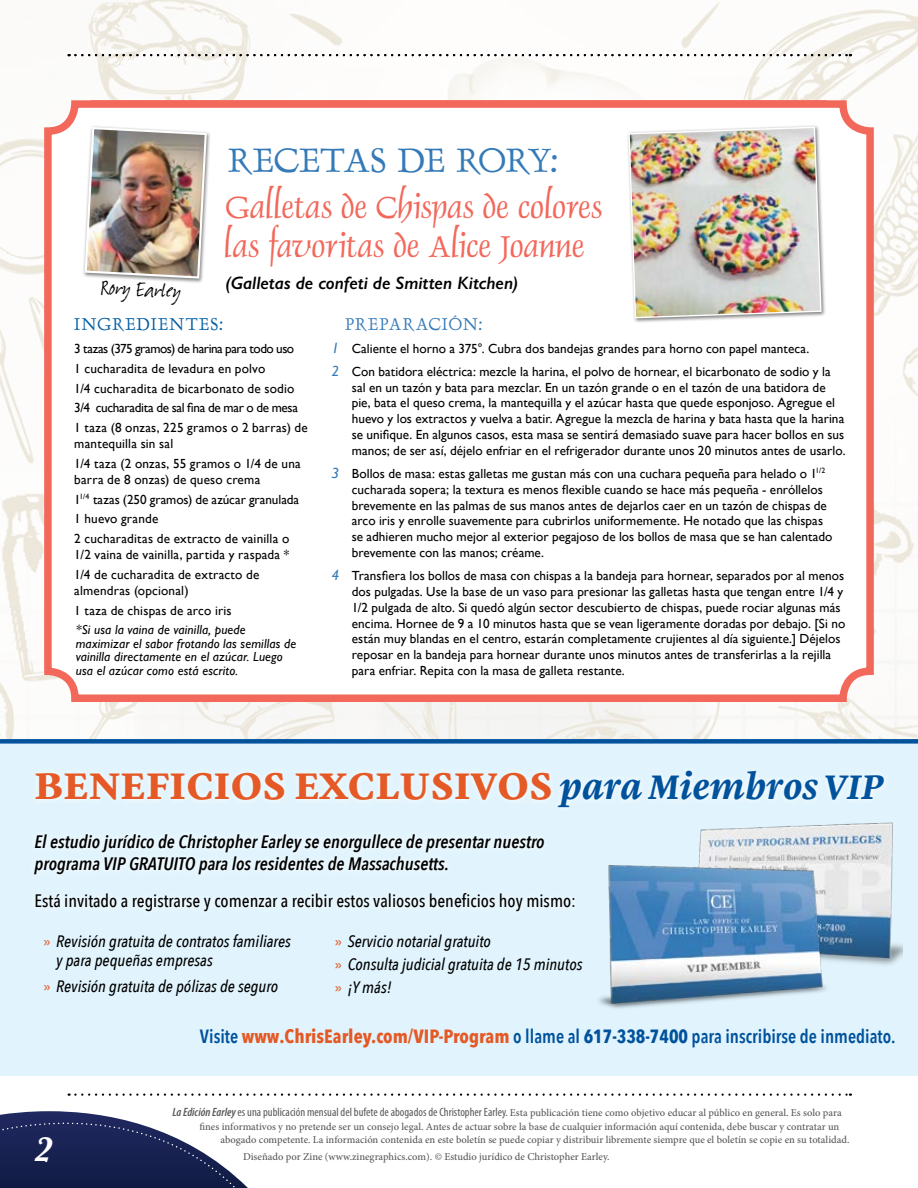
<style>
.page{position:relative;width:918px;height:1188px;background:#fff}
.page>*{position:absolute;margin:0;border:0;box-sizing:border-box;transform-origin:0 0}
.t1{font:38.4px "Dauphin";letter-spacing:-.01em;color:#347ab8;scale:1.05 1}
.t2{font:700 37.5px "Malabar LT Pro";color:#e45926}
.t3{font:italic 700 35.25px "Baskerville";color:#fff}
.t4{font:34.5px/38.7px "Dauphin";color:#f2685b}
.t5{font:23.4px "Suomi Hand Script";color:#000}
.t6{font:19.5px "Dauphin";letter-spacing:.065em;color:#005da4}
.t7{font:19.5px "Dauphin";letter-spacing:.05em;color:#347ab8}
.t8{font:600 19.2px "Avenir Next Condensed";color:#00529c;scale:.95 1}
.t9{font:italic 600 18px/22.5px "Avenir Next Condensed";color:#000}
.t10{font:500 18px "Avenir Next Condensed";color:#000}
.t11{font:italic 600 18px "Gill Sans";color:#000}
.t12{font:italic 500 16.5px/23.2px "Avenir Next Condensed";color:#000}
.t13{font:13.2px/15.9px "Gill Sans";letter-spacing:.005em;color:#000}
.t14{font:italic 13.2px/13.5px "Gill Sans";letter-spacing:.01em;color:#000}
.t15{font:500 10.5px "Minion Pro";color:#58595b}
.s1{font-style:italic;font-size:15px;color:#347ab8}
.s2{font-style:italic;font-size:34.5px;color:#00529c}
.s3{font-family:"Avant Garde IT Cby BT";font-style:normal;color:#e45926}
.s4{font-weight:700;color:#e45926}
.s5{font-weight:700}
.s6{font-family:"Myriad Pro";font-weight:600;font-style:italic;font-stretch:condensed;font-size:12px}
.s7{font-family:"Myriad Pro";font-weight:400;font-stretch:condensed;font-size:12px}
</style>
<div class="page">
<img style="left:0;top:0;width:918px;height:739px">
<div style="left:48px;top:104px;width:822px;height:594px;background:#fff;border-radius:27px"></div>
<div style="left:44px;top:100px;width:830px;height:602px;border:8px solid #f2685b;border-radius:27px"></div>
<div style="left:83px;top:125px;width:129px;height:158px;background:#000;opacity:.5"></div>
<img style="left:84px;top:126px;width:124px;height:154px">
<svg style="left:69px;top:54px;width:782px;height:2px"></svg>
<div style="left:627px;top:125px;width:199px;height:198px;background:#000;opacity:.5"></div>
<img style="left:628px;top:126px;width:194px;height:193px">
<div style="left:0;top:741px;width:918px;height:335px;background:#e1f4fd"></div>
<div style="left:0;top:739px;width:918px;height:5px;background:#00529c"></div>
<svg style="left:0;top:1093px;width:851px;height:95px"></svg>
<img style="left:830px;top:822px;width:73px;height:143px">
<img style="left:598px;top:917px;width:232px;height:92px">
<svg style="left:35px;top:771px;width:855px;height:146px"></svg>
<h3 class="t5" style="left:102px;top:276px;width:81px;rotate:3deg">Rory Earley</h3>
<h1 class="t1" style="left:228px;top:136px;width:315px">RECETAS DE RORY:</h1>
<h3 class="t4" style="left:224px;top:188px;width:380px">Galletas de Chispas de colores las favoritas de Alice Joanne</h3>
<h3 class="t11" style="left:226px;top:272px;width:294px">(Galletas de confeti de Smitten Kitchen)</h3>
<h3 class="t6" style="left:74px;top:312px;width:150px">INGREDIENTES:</h3>
<p class="t13" style="left:74px;top:339px;width:235px;line-height:19.6px">3 tazas (375 gramos) de harina para todo uso<br>1 cucharadita de levadura en polvo<br>1/4 cucharadita de bicarbonato de sodio 3/4 cucharadita de sal fina de mar o de mesa 1 taza (8 onzas, 225 gramos o 2 barras) de</p>
<p class="t13" style="left:74px;top:434px;width:228px;line-height:19.6px">mantequilla sin sal<br>1/4 taza (2 onzas, 55 gramos o 1/4 de una</p>
<p class="t13" style="left:74px;top:470px;width:226px;line-height:19.6px">barra de 8 onzas) de queso crema<br>1<sup>1/4</sup> tazas (250 gramos) de azúcar granulada<br>1 huevo grande<br>2 cucharaditas de extracto de vainilla o</p>
<p class="t13" style="left:74px;top:545px;width:217px;line-height:19.6px">1/2 vaina de vainilla, partida y raspada *<br>1/4 de cucharadita de extracto de</p>
<p class="t13" style="left:74px;top:581px;width:159px;line-height:19.6px">almendras (opcional)<br>1 taza de chispas de arco iris</p>
<p class="t14" style="left:76px;top:623px;width:222px">*Si usa la vaina de vainilla, puede maximizar el sabor frotando las semillas de vainilla directamente en el azúcar. Luego usa el azúcar como está escrito.</p>
<h3 class="t7" style="left:345px;top:312px;width:139px">PREPARACIÓN:</h3>
<p class="t13" style="left:332px;top:337px;width:501px;line-height:22.6px"><span class="s1">1</span> Caliente el horno a 375°. Cubra dos bandejas grandes para horno con papel manteca.<br><span class="s1">2</span> Con batidora eléctrica: mezcle la harina, el polvo de hornear, el bicarbonato de sodio y la</p>
<p class="t13" style="left:352px;top:379px;width:495px">sal en un tazón y bata para mezclar. En un tazón grande o en el tazón de una batidora de pie, bata el queso crema, la mantequilla y el azúcar hasta que quede esponjoso. Agregue el huevo y los extractos y vuelva a batir. Agregue la mezcla de harina y bata hasta que la harina se unifique. En algunos casos, esta masa se sentirá demasiado suave para hacer bollos en sus manos; de ser así, déjelo enfriar en el refrigerador durante unos 20 minutos antes de usarlo.</p>
<p class="t13" style="left:352px;top:465px;width:482px;text-indent:-20px"><span class="s1">3</span> Bollos de masa: estas galletas me gustan más con una cuchara pequeña para helado o 1<sup>1/2 </sup>cucharada sopera; la textura es menos flexible cuando se hace más pequeña - enróllelos brevemente en las palmas de sus manos antes de dejarlos caer en un tazón de chispas de arco iris y enrolle suavemente para cubrirlos uniformemente. He notado que las chispas se adhieren mucho mejor al exterior pegajoso de los bollos de masa que se han calentado brevemente con las manos; créame.</p>
<p class="t13" style="left:352px;top:567px;width:495px;text-indent:-20px"><span class="s1">4</span> Transfiera los bollos de masa con chispas a la bandeja para hornear, separados por al menos dos pulgadas. Use la base de un vaso para presionar las galletas hasta que tengan entre 1/4 y 1/2 pulgada de alto. Si quedó algún sector descubierto de chispas, puede rociar algunas más encima. Hornee de 9 a 10 minutos hasta que se vean ligeramente doradas por debajo. [Si no están muy blandas en el centro, estarán completamente crujientes al día siguiente.] Déjelos reposar en la bandeja para hornear durante unos minutos antes de transferirlas a la rejilla para enfriar. Repita con la masa de galleta restante.</p>
<h2 class="t2" style="left:35px;top:757px;width:850px">BENEFICIOS EXCLUSIVOS <span class="s2">para Miembros VIP</span></h2>
<h3 class="t9" style="left:35px;top:830px;width:512px">El estudio jurídico de Christopher Earley se enorgullece de presentar nuestro programa VIP GRATUITO para los residentes de Massachusetts.</h3>
<h3 class="t10" style="left:35px;top:890px;width:543px">Está invitado a registrarse y comenzar a recibir estos valiosos beneficios hoy mismo:</h3>
<p class="t12" style="left:56px;top:931px;width:236px;line-height:19.5px;text-indent:-13px"><span class="s3">»</span> Revisión gratuita de contratos familiares y para pequeñas empresas</p>
<p class="t12" style="left:43px;top:975px;width:237px"><span class="s3">»</span> Revisión gratuita de pólizas de seguro</p>
<p class="t12" style="left:334px;top:929px;width:250px"><span class="s3">»</span> Servicio notarial gratuito<br><span class="s3">»</span> Consulta judicial gratuita de 15 minutos <span class="s3">»</span> ¡Y más!</p>
<h3 class="t3" style="left:34px;top:1125px;width:20px">2</h3>
<h3 class="t8" style="left:200px;top:1020px;width:734px">Visite <span class="s4">www.ChrisEarley.com/VIP-Program</span> o llame al <span class="s5">617-338-7400</span> para inscribirse de inmediato.</h3>
<p class="t15" style="left:172px;top:1106px;width:671px"><span class="s6">La Edición Earley</span> <span class="s7">es una publicación mensual del bufete de abogados de Christopher Earley.</span> Esta publicación tiene como objetivo educar al público en general. Es solo para</p>
<p class="t15" style="left:200px;top:1119px;width:641px">fines informativos y no pretende ser un consejo legal. Antes de actuar sobre la base de cualquier información aquí contenida, debe buscar y contratar un</p>
<p class="t15" style="left:221px;top:1133px;width:630px">abogado competente. La información contenida en este boletín se puede copiar y distribuir libremente siempre que el boletín se copie en su totalidad.</p>
<p class="t15" style="left:243px;top:1149px;width:368px">Diseñado por Zine (www.zinegraphics.com). © Estudio jurídico de Christopher Earley.</p>
</div>
